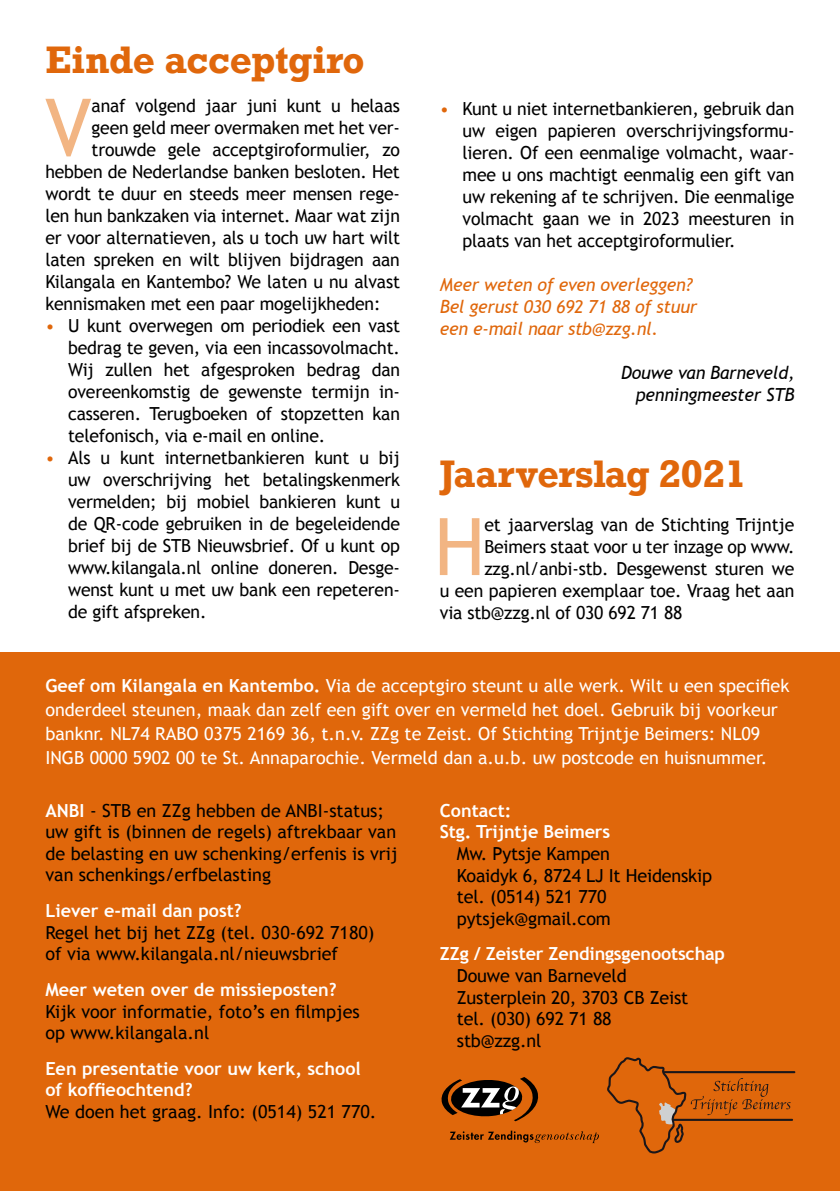
<style>
.page{position:relative;width:840px;height:1191px;background:#fff}
.page>*{position:absolute;margin:0;border:0;box-sizing:border-box;transform-origin:0 0}
.t1{font:79.4px "Trebuchet MS";color:#f2b583}
.t2{font:700 36px "Rockwell";letter-spacing:-.005em;color:#e0670b}
.t3{font:18px/22px "Trebuchet MS";letter-spacing:-.01em;color:#000}
.t4{font:18px/24px "Trebuchet MS";color:#fff}
.t5{font:700 18px/21.6px "Trebuchet MS";color:#fff}
.t6{font:italic 18px/22px "Trebuchet MS";letter-spacing:-.01em;color:#e0670b}
.t7{font:italic 18px/22px "Trebuchet MS";letter-spacing:-.01em;color:#000;text-align:right}
.s1{color:#e0670b}
.s2{font-weight:700}
.s3{font-weight:700;color:#fff}
</style>
<div class="page">
<div style="left:0;top:653px;width:839px;height:538px;background:#e0670b"></div>
<hr style="left:671px;top:1118px;width:121px;height:2px;background:#1a161a">
<hr style="left:663px;top:1071px;width:131px;height:2px;background:#1a161a">
<svg style="left:607px;top:1057px;width:183px;height:96px"></svg>
<svg style="left:449px;top:1130px;width:149px;height:13px"></svg>
<svg style="left:441px;top:1077px;width:98px;height:44px"></svg>
<h2 class="t2" style="left:45px;top:36px;width:320px">Einde acceptgiro</h2>
<h1 class="t1" style="left:45px;top:81px;width:48px">V</h1>
<p class="t3" style="left:92px;top:94px;width:310px">anaf volgend jaar juni kunt u helaas</p>
<p class="t3" style="left:92px;top:116px;width:310px">geen geld meer overmaken met het ver-</p>
<p class="t3" style="left:92px;top:138px;width:310px">trouwde gele acceptgiroformulier, zo</p>
<p class="t3" style="left:45px;top:160px;width:356px">hebben de Nederlandse banken besloten. Het</p>
<p class="t3" style="left:45px;top:182px;width:356px">wordt te duur en steeds meer mensen rege-</p>
<p class="t3" style="left:45px;top:204px;width:356px">len hun bankzaken via internet. Maar wat zijn</p>
<p class="t3" style="left:45px;top:226px;width:356px">er voor alternatieven, als u toch uw hart wilt</p>
<p class="t3" style="left:45px;top:248px;width:356px">laten spreken en wilt blijven bijdragen aan</p>
<p class="t3" style="left:45px;top:270px;width:356px">Kilangala en Kantembo? We laten u nu alvast</p>
<p class="t3" style="left:45px;top:292px;width:336px">kennismaken met een paar mogelijkheden:</p>
<p class="t3" style="left:68px;top:314px;width:333px;text-align:justify;text-indent:-23px"><span class="s1">•</span> U kunt overwegen om periodiek een vast bedrag te geven, via een incassovolmacht.<br>Wij zullen het afgesproken bedrag dan overeenkomstig de gewenste termijn in&shy;casseren. Terugboeken of stopzetten kan telefonisch, via e-mail en online.</p>
<p class="t3" style="left:68px;top:446px;width:333px;text-align:justify;text-indent:-23px"><span class="s1">•</span> Als u kunt internetbankieren kunt u bij uw overschrijving het betalingskenmerk vermelden; bij mobiel bankieren kunt u de QR-code gebruiken in de begeleidende brief bij de STB Nieuwsbrief. Of u kunt op www.kilangala.nl online doneren. Desge&shy;wenst kunt u met uw bank een repeteren&shy;de gift afspreken.</p>
<p class="t3" style="left:462px;top:98px;width:333px;text-align:justify;text-indent:-23px"><span class="s1">•</span> Kunt u niet internetbankieren, gebruik dan uw eigen papieren overschrijvingsformu&shy;lieren. Of een eenmalige volmacht, waar&shy;mee u ons machtigt eenmalig een gift van uw rekening af te schrijven. Die eenmalige volmacht gaan we in 2023 meesturen in plaats van het acceptgiroformulier.</p>
<p class="t6" style="left:439px;top:274px;width:259px">Meer weten of even overleggen?<br>Bel gerust 030 692 71 88 of stuur een e-mail naar stb@zzg.nl.</p>
<p class="t7" style="left:620px;top:362px;width:175px">Douwe van Barneveld, penningmeester STB</p>
<h2 class="t2" style="left:439px;top:450px;width:308px">Jaarverslag 2021</h2>
<h1 class="t1" style="left:434px;top:500px;width:52px">H</h1>
<p class="t3" style="left:484px;top:514px;width:311px">et jaarverslag van de Stichting Trijntje</p>
<p class="t3" style="left:484px;top:536px;width:311px">Beimers staat voor u ter inzage op www.</p>
<p class="t3" style="left:484px;top:558px;width:311px">zzg.nl/anbi-stb. Desgewenst sturen we</p>
<p class="t3" style="left:439px;top:580px;width:356px">u een papieren exemplaar toe. Vraag het aan</p>
<p class="t3" style="left:439px;top:602px;width:244px">via stb@zzg.nl of 030 692 71 88</p>
<p class="t4" style="left:45px;top:674px;width:745px"><span class="s2">Geef om Kilangala en Kantembo.</span> Via de acceptgiro steunt u alle werk. Wilt u een specifiek onderdeel steunen, maak dan zelf een gift over en vermeld het doel. Gebruik bij voorkeur banknr. NL74 RABO 0375 2169 36, t.n.v. ZZg te Zeist. Of Stichting Trijntje Beimers: NL09<br>INGB 0000 5902 00 te St. Annaparochie. Vermeld dan a.u.b. uw postcode en huisnummer.</p>
<p class="t3" style="left:45px;top:799px;width:353px"><span class="s3">ANBI</span> - STB en ZZg hebben de ANBI-status; uw gift is (binnen de regels) aftrekbaar van de belasting en uw schenking/erfenis is vrij van schenkings/erfbelasting</p>
<p class="t5" style="left:45px;top:900px;width:198px">Liever e-mail dan post?</p>
<p class="t3" style="left:45px;top:921px;width:330px">Regel het bij het ZZg (tel. 030-692 7180) of via www.kilangala.nl/nieuwsbrief</p>
<p class="t5" style="left:45px;top:978px;width:293px">Meer weten over de missieposten?</p>
<p class="t3" style="left:45px;top:1000px;width:316px">Kijk voor informatie, foto’s en filmpjes op www.kilangala.nl</p>
<p class="t5" style="left:45px;top:1057px;width:317px">Een presentatie voor uw kerk, school of koffieochtend?</p>
<p class="t3" style="left:45px;top:1100px;width:332px">We doen het graag. Info: (0514) 521 770.</p>
<p class="t5" style="left:439px;top:799px;width:172px">Contact:<br>Stg. Trijntje Beimers</p>
<p class="t3" style="left:456px;top:843px;width:257px">Mw. Pytsje Kampen<br>Koaidyk 6, 8724 LJ It Heidenskip tel. (0514) 521 770 pytsjek@gmail.com</p>
<p class="t5" style="left:439px;top:943px;width:286px">ZZg / Zeister Zendingsgenootschap</p>
<p class="t3" style="left:456px;top:965px;width:233px">Douwe van Barneveld<br>Zusterplein 20, 3703 CB Zeist tel. (030) 692 71 88 stb@zzg.nl</p>
</div>
